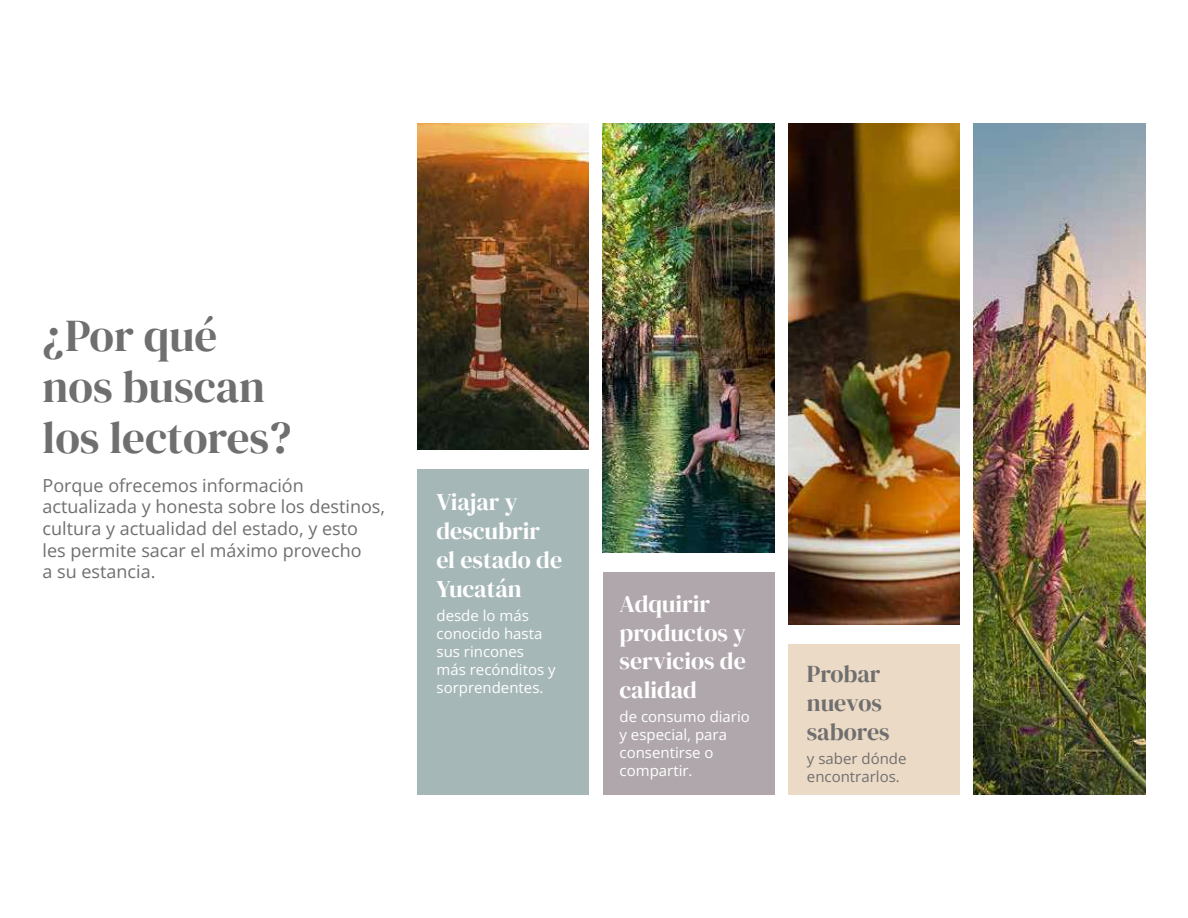
<style>
.page{position:relative;width:1188px;height:918px;background:#fff}
.page>*{position:absolute;margin:0;border:0;box-sizing:border-box;transform-origin:0 0}
.t1{font:45px/51px "DM Serif Display";color:#706f6f}
.t2{font:24px/28.8px "DM Serif Display";color:#fff}
.t3{font:24px/28.8px "DM Serif Display";letter-spacing:-.005em;color:#706f6f}
.t4{font:18px/21.6px "Open Sans";color:#706f6f}
.t5{font:15px/18px "Open Sans";color:#fff}
.t6{font:15px/18px "Open Sans";color:#706f6f}
</style>
<div class="page">
<img style="left:974px;top:123px;width:171px;height:672px">
<img style="left:788px;top:123px;width:172px;height:502px">
<img style="left:603px;top:123px;width:171px;height:430px">
<div style="left:603px;top:572px;width:171px;height:223px;background:#b0a7ac"></div>
<div style="left:788px;top:644px;width:172px;height:151px;background:#ebdac5"></div>
<img style="left:417px;top:123px;width:172px;height:327px">
<div style="left:417px;top:469px;width:172px;height:326px;background:#a6b7b7"></div>
<h1 class="t1" style="left:43px;top:311px;width:250px">¿Por qué nos buscan los lectores?</h1>
<p class="t4" style="left:43px;top:474px;width:344px">Porque ofrecemos información actualizada y honesta sobre los destinos, cultura y actualidad del estado, y esto les permite sacar el máximo provecho<br>a su estancia.</p>
<h2 class="t2" style="left:437px;top:488px;width:127px">Viajar y descubrir el estado de<br>Yucatán</h2>
<p class="t5" style="left:437px;top:606px;width:121px">desde lo más conocido hasta sus rincones más recónditos y sorprendentes.</p>
<h2 class="t2" style="left:620px;top:590px;width:128px">Adquirir productos y servicios de calidad</h2>
<p class="t5" style="left:620px;top:707px;width:132px">de consumo diario y especial, para consentirse o compartir.</p>
<h2 class="t3" style="left:807px;top:660px;width:84px">Probar nuevos sabores</h2>
<p class="t6" style="left:807px;top:749px;width:101px">y saber dónde encontrarlos.</p>
</div>
